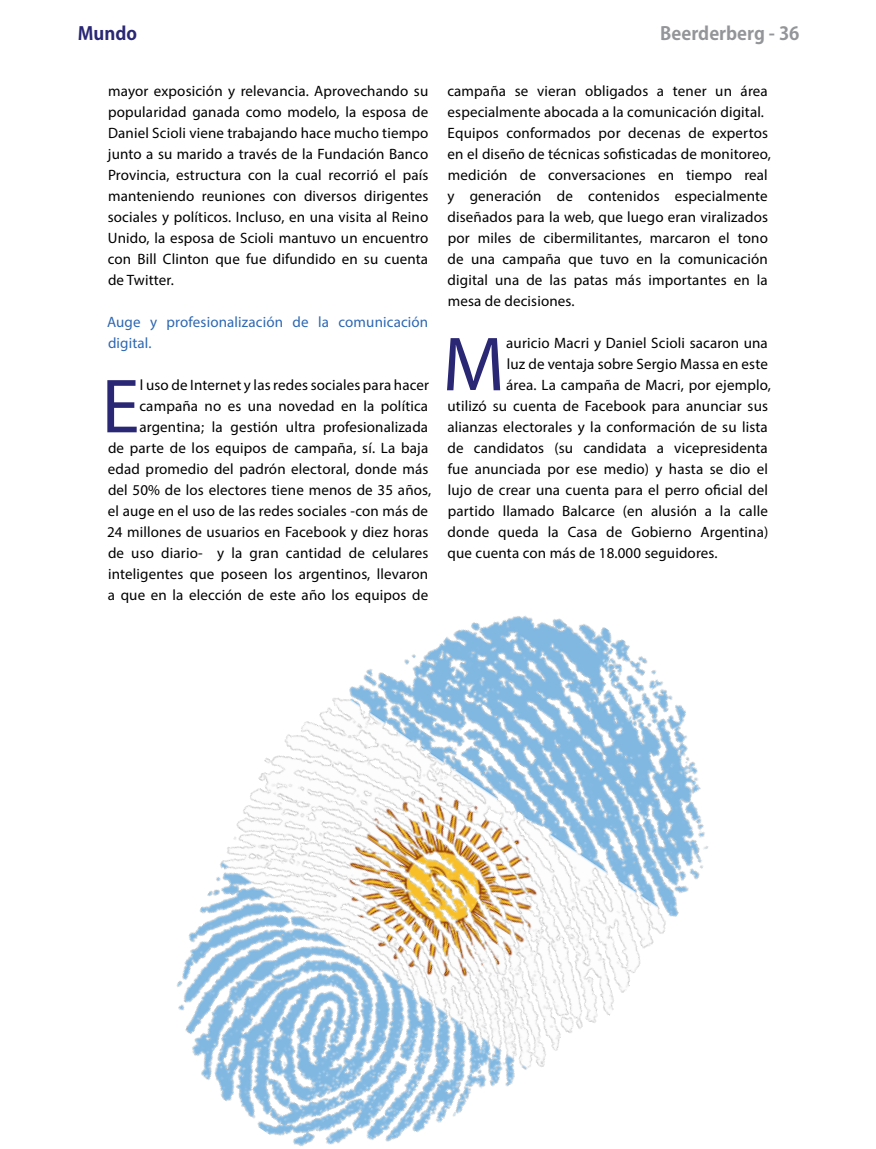
<style>
.page{position:relative;width:876px;height:1149px;background:#fff}
.page>*{position:absolute;margin:0;border:0;box-sizing:border-box;transform-origin:0 0}
.t1{font:77.25px "Myriad Pro";color:#2a2774}
.t2{font:700 18px "Koz Go Pro";color:#939598}
.t3{font:700 18px "Koz Go Pro";color:#2a2774}
.t4{font:15px/21px "Myriad Pro";letter-spacing:.01em;color:#000;text-align:justify}
.t5{font:15px/21px "Myriad Pro";letter-spacing:.01em;color:#2d68b2}
</style>
<div class="page">
<img style="left:176px;top:615px;width:532px;height:531px">
<p class="t3" style="left:78px;top:22px;width:61px">Mundo</p>
<p class="t2" style="left:660px;top:22px;width:141px">Beerderberg - 36</p>
<p class="t4" style="left:108px;top:80px;width:322px">mayor exposición y relevancia. Aprovechando su popularidad ganada como modelo, la esposa de Daniel Scioli viene trabajando hace mucho tiempo junto a su marido a través de la Fundación Banco Provincia, estructura con la cual recorrió el país manteniendo reuniones con diversos dirigentes sociales y políticos. Incluso, en una visita al Reino Unido, la esposa de Scioli mantuvo un encuentro con Bill Clinton que fue difundido en su cuenta de Twitter.</p>
<p class="t5" style="left:107px;top:311px;width:323px">Auge y profesionalización de la comunicación digital.</p>
<h1 class="t1" style="left:101px;top:358px;width:40px">E</h1>
<p class="t4" style="left:107px;top:374px;width:326px;text-align:right">l uso de Internet y las redes sociales para hacer campaña no es una novedad en la política argentina; la gestión ultra profesionalizada<br>de parte de los equipos de campaña, sí. La baja edad promedio del padrón electoral, donde más del 50% de los electores tiene menos de 35 años, el auge en el uso de las redes sociales -con más de 24 millones de usuarios en Facebook y diez horas de uso diario- y la gran cantidad de celulares inteligentes que poseen los argentinos, llevaron a que en la elección de este año los equipos de</p>
<p class="t4" style="left:447px;top:80px;width:325px;text-align:left">campaña se vieran obligados a tener un área especialmente abocada a la comunicación digital.<br>Equipos conformados por decenas de expertos en el diseño de técnicas sofisticadas de monitoreo, medición de conversaciones en tiempo real y generación de contenidos especialmente diseñados para la web, que luego eran viralizados por miles de cibermilitantes, marcaron el tono de una campaña que tuvo en la comunicación digital una de las patas más importantes en la mesa de decisiones.</p>
<h1 class="t1" style="left:442px;top:316px;width:64px">M</h1>
<p class="t4" style="left:506px;top:332px;width:263px">auricio Macri y Daniel Scioli sacaron una</p>
<p class="t4" style="left:507px;top:353px;width:263px">luz de ventaja sobre Sergio Massa en este</p>
<p class="t4" style="left:506px;top:374px;width:266px">área. La campaña de Macri, por ejemplo,</p>
<p class="t4" style="left:447px;top:395px;width:322px">utilizó su cuenta de Facebook para anunciar sus</p>
<p class="t4" style="left:447px;top:416px;width:322px">alianzas electorales y la conformación de su lista</p>
<p class="t4" style="left:448px;top:437px;width:322px">de candidatos (su candidata a vicepresidenta</p>
<p class="t4" style="left:448px;top:458px;width:322px">fue anunciada por ese medio) y hasta se dio el</p>
<p class="t4" style="left:448px;top:479px;width:322px">lujo de crear una cuenta para el perro oficial del</p>
<p class="t4" style="left:448px;top:500px;width:322px">partido llamado Balcarce (en alusión a la calle</p>
<p class="t4" style="left:448px;top:521px;width:322px">donde queda la Casa de Gobierno Argentina)</p>
<p class="t4" style="left:448px;top:542px;width:272px">que cuenta con más de 18.000 seguidores.</p>
</div>
